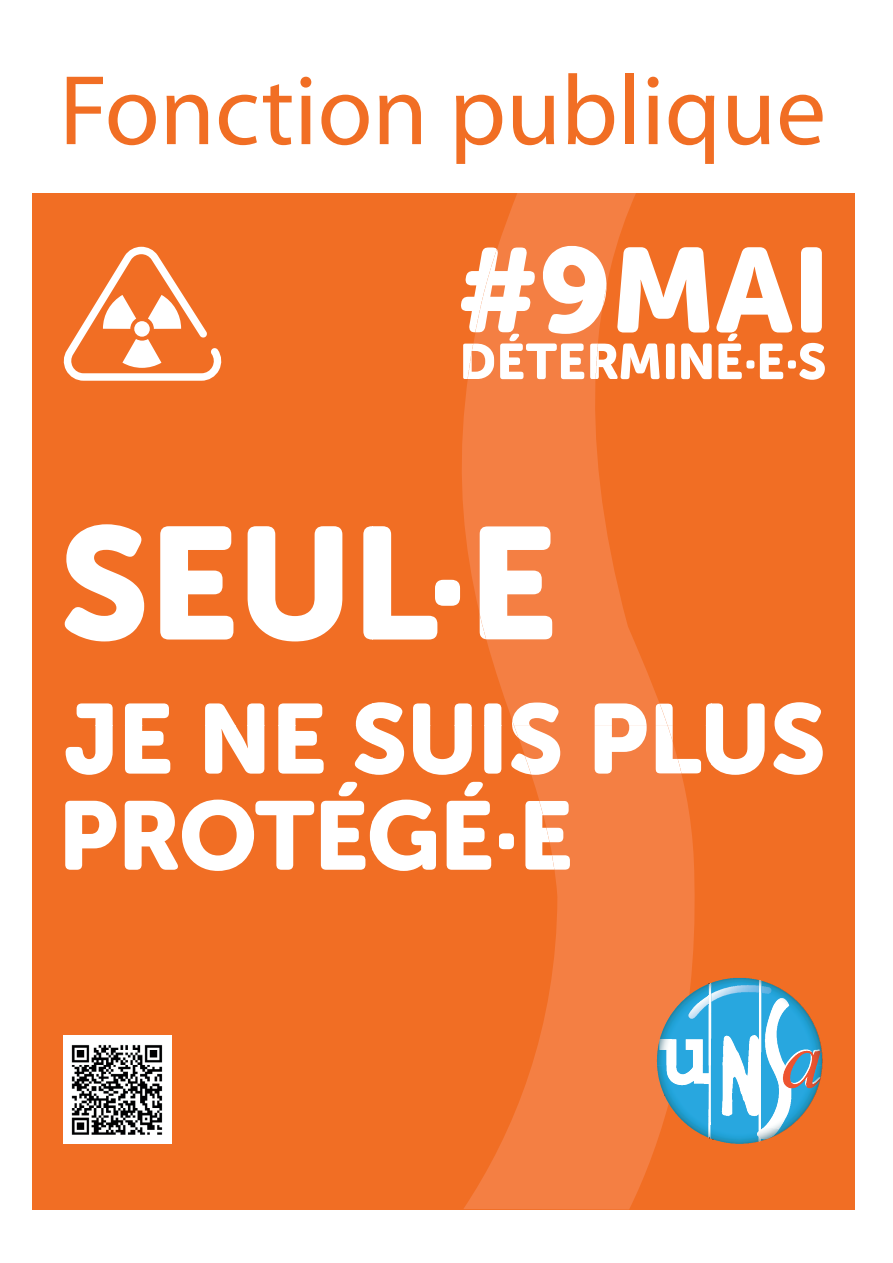
<style>
.page{position:relative;width:893px;height:1263px;background:#fff}
.page>*{position:absolute;margin:0;border:0;box-sizing:border-box;transform-origin:0 0}
.t1{font:158.4px "Museo Sans Rounded 900";color:#fff}
.t2{font:119.25px "Museo Sans Rounded 900";color:#fff}
.t3{font:99.9px "Myriad Pro";color:#f16e24}
.t4{font:98.1px "Museo Sans Rounded 900";letter-spacing:-.005em;color:#fff}
.t5{font:96.45px "Museo Sans Rounded 900";letter-spacing:-.01em;color:#fff}
.t6{font:49.95px "Museo Sans Rounded 900";letter-spacing:.005em;color:#fff}
</style>
<div class="page">
<div style="left:33px;top:175px;width:822px;height:1035px;background:#f16e24"></div>
<svg style="left:462px;top:193px;width:233px;height:1016px;fill:#f47f43"></svg>
<div style="left:657px;top:978px;width:165px;height:166px;background:#28a7df;border-radius:50%"></div>
<div style="left:33px;top:47px;width:822px;height:146px;background:#fff"></div>
<svg style="left:63px;top:247px;width:159px;height:134px"></svg>
<img style="left:714px;top:985px;width:8px;height:16px">
<img style="left:714px;top:979px;width:8px;height:3px">
<img style="left:821px;top:1052px;width:2px;height:13px">
<img style="left:63px;top:1036px;width:108px;height:108px">
<img style="left:657px;top:997px;width:2px;height:65px">
<img style="left:657px;top:1067px;width:2px;height:36px">
<img style="left:714px;top:1133px;width:8px;height:9px">
<svg style="left:659px;top:978px;width:55px;height:166px"></svg>
<svg style="left:722px;top:978px;width:99px;height:166px"></svg>
<p class="t3" style="left:59px;top:51px;width:768px">Fonction publique</p>
<p class="t2" style="left:457px;top:223px;width:375px">#9MAI</p>
<p class="t6" style="left:459px;top:333px;width:369px">DÉTERMINÉ·E·S</p>
<h1 class="t1" style="left:60px;top:494px;width:499px">SEUL·E</h1>
<p class="t4" style="left:64px;top:684px;width:763px">JE NE SUIS PLUS</p>
<p class="t5" style="left:59px;top:781px;width:516px">PROTÉGÉ·E</p>
</div>
